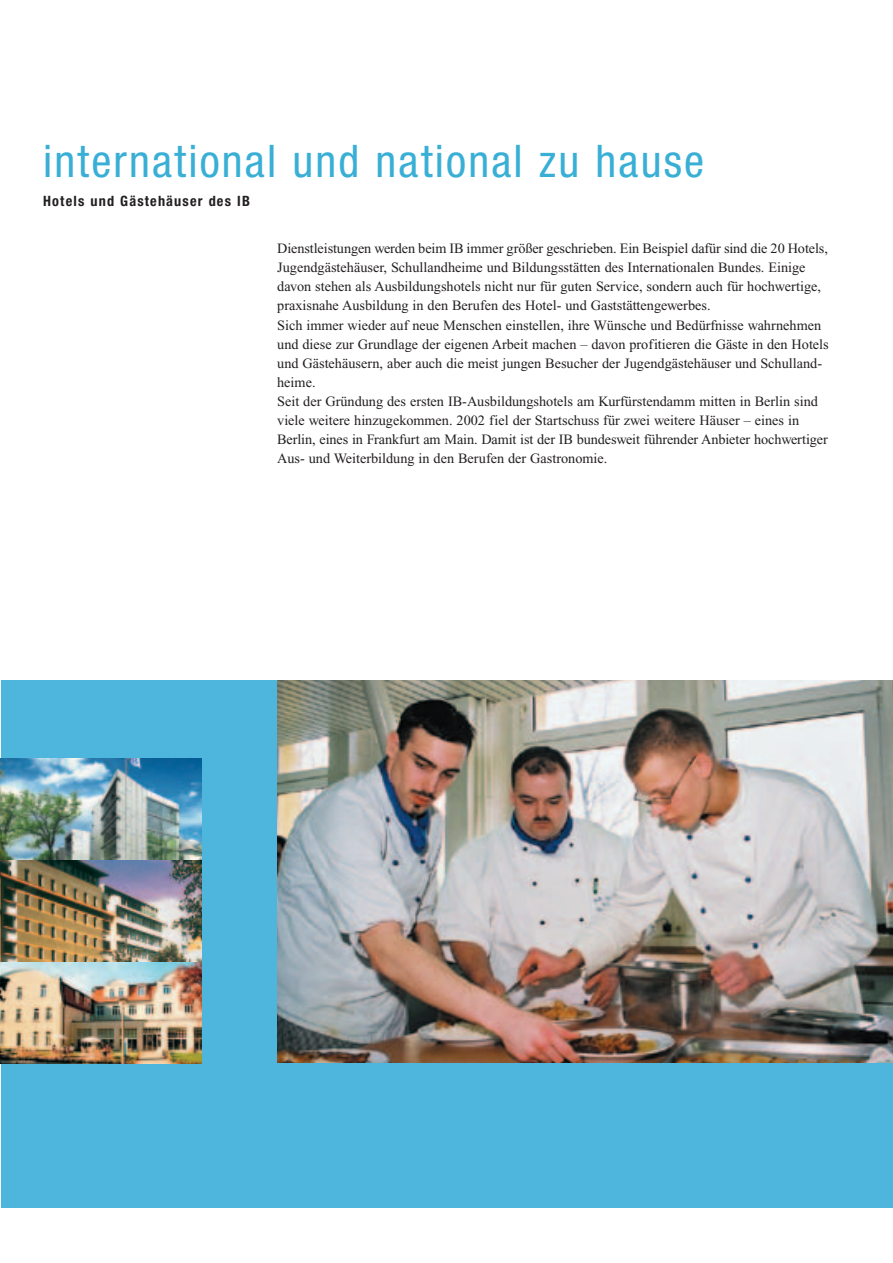
<style>
.page{position:relative;width:893px;height:1263px;background:#fff}
.page>*{position:absolute;margin:0;border:0;box-sizing:border-box;transform-origin:0 0}
.t1{font:condensed 45px "Helvetica Neue";letter-spacing:.05em;color:#39afd6}
.t2{font:14.25px/19.2px "Times New Roman";color:#231f20}
.t3{font:700 condensed 14.25px "Helvetica Neue";letter-spacing:.08em;color:#231f20}
</style>
<div class="page">
<div style="left:1px;top:680px;width:891px;height:528px;background:#4eb6dc"></div>
<img style="left:277px;top:680px;width:615px;height:383px">
<img style="left:1px;top:963px;width:200px;height:100px">
<img style="left:1px;top:861px;width:200px;height:100px">
<img style="left:1px;top:759px;width:200px;height:100px">
<h1 class="t1" style="left:43px;top:145px;width:662px">international und national zu hause</h1>
<p class="t3" style="left:43px;top:196px;width:208px">Hotels und Gästehäuser des IB</p>
<p class="t2" style="left:277px;top:240px;width:553px">Dienstleistungen werden beim IB immer größer geschrieben. Ein Beispiel dafür sind die 20 Hotels, Jugendgästehäuser, Schullandheime und Bildungsstätten des Internationalen Bundes. Einige davon stehen als Ausbildungshotels nicht nur für guten Service, sondern auch für hochwertige, praxisnahe Ausbildung in den Berufen des Hotel- und Gaststättengewerbes.<br>Sich immer wieder auf neue Menschen einstellen, ihre Wünsche und Bedürfnisse wahrnehmen und diese zur Grundlage der eigenen Arbeit machen – davon profitieren die Gäste in den Hotels und Gästehäusern, aber auch die meist jungen Besucher der Jugendgästehäuser und Schulland&shy;heime.<br>Seit der Gründung des ersten IB-Ausbildungshotels am Kurfürstendamm mitten in Berlin sind viele weitere hinzugekommen. 2002 fiel der Startschuss für zwei weitere Häuser – eines in Berlin, eines in Frankfurt am Main. Damit ist der IB bundesweit führender Anbieter hochwertiger Aus- und Weiterbildung in den Berufen der Gastronomie.</p>
</div>
